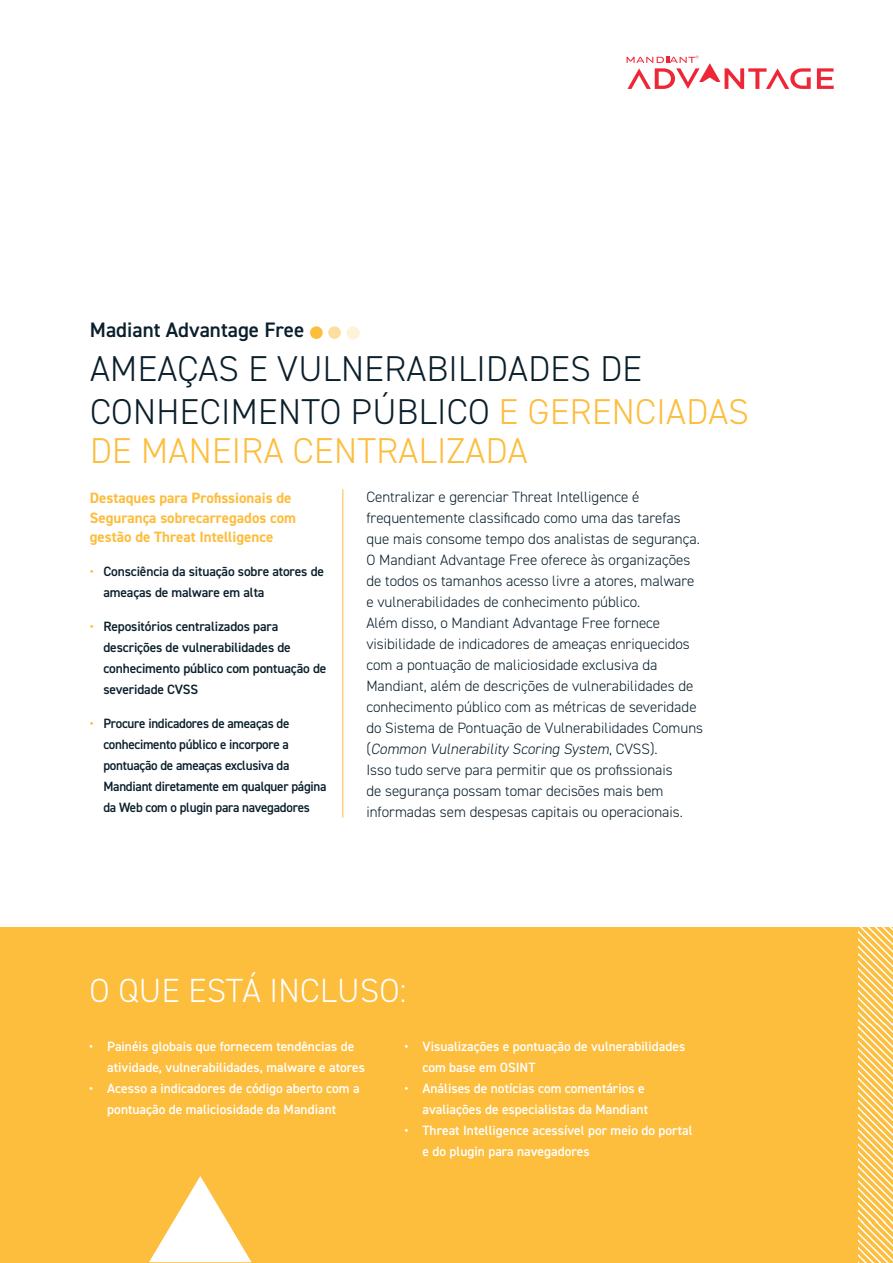
<style>
.page{position:relative;width:893px;height:1263px;background:#fff}
.page>*{position:absolute;margin:0;border:0;box-sizing:border-box;transform-origin:0 0}
.t1{font:300 36px/43.2px "DIN2014";letter-spacing:.01em;color:#0a1f2b}
.t2{font:300 36px "DIN2014";letter-spacing:.01em;color:#fdbd3d}
.t3{font:300 33.6px "DIN2014";letter-spacing:.01em;color:#fff}
.t4{font:600 21px "DIN2014";color:#0a1f2b}
.t5{font:300 15px/21px "DIN2014";color:#0a1f2b}
.t6{font:700 15px/19.5px "DIN2014";color:#fdbd3d}
.t7{font:600 13.5px/21px "DIN2014";color:#fff}
.t8{font:600 13.5px/21px "DIN2014";letter-spacing:-.02em;color:#0a1f2b}
.s1{color:#fdbd3d}
.s2{font-style:italic}
</style>
<div class="page">
<svg style="left:817px;top:68px;width:17px;height:21px"></svg>
<svg style="left:627px;top:55px;width:184px;height:34px"></svg>
<div style="left:0;top:928px;width:893px;height:335px;background:#fdbd3d"></div>
<hr style="left:342px;top:489px;width:1px;height:328px;background:#fdbd3d">
<div style="left:310px;top:326px;width:13px;height:13px;background:#fdbd3d;border-radius:50%"></div>
<div style="left:328px;top:326px;width:13px;height:13px;background:#fede9e;border-radius:50%"></div>
<div style="left:347px;top:326px;width:13px;height:13px;background:#fef2d8;border-radius:50%"></div>
<svg style="left:858px;top:927px;width:35px;height:336px"></svg>
<svg style="left:149px;top:1176px;width:102px;height:86px"></svg>
<p class="t4" style="left:90px;top:316px;width:216px">Madiant Advantage Free</p>
<p class="t1" style="left:90px;top:347px;width:660px">AMEAÇAS E VULNERABILIDADES DE<br>CONHECIMENTO PÚBLICO <span class="s1">E GERENCIADAS</span></p>
<p class="t2" style="left:90px;top:428px;width:439px">DE MANEIRA CENTRALIZADA</p>
<p class="t6" style="left:90px;top:488px;width:208px">Destaques para Profissionais de<br>Segurança sobrecarregados com gestão de Threat Intelligence</p>
<p class="t8" style="left:103px;top:560px;width:222px;text-indent:-14px"><span class="s1">•</span> Consciência da situação sobre atores de ameaças de malware em alta</p>
<p class="t8" style="left:103px;top:615px;width:225px;text-indent:-14px"><span class="s1">•</span> Repositórios centralizados para descrições de vulnerabilidades de conhecimento público com pontuação de severidade CVSS</p>
<p class="t8" style="left:103px;top:712px;width:225px;text-indent:-14px"><span class="s1">•</span> Procure indicadores de ameaças de conhecimento público e incorpore a pontuação de ameaças exclusiva da Mandiant diretamente em qualquer página da Web com o plugin para navegadores</p>
<p class="t5" style="left:366px;top:486px;width:338px">Centralizar e gerenciar Threat Intelligence é frequentemente classificado como uma das tarefas que mais consome tempo dos analistas de segurança.<br>O Mandiant Advantage Free oferece às organizações de todos os tamanhos acesso livre a atores, malware e vulnerabilidades de conhecimento público.<br>Além disso, o Mandiant Advantage Free fornece visibilidade de indicadores de ameaças enriquecidos com a pontuação de maliciosidade exclusiva da Mandiant, além de descrições de vulnerabilidades de conhecimento público com as métricas de severidade do Sistema de Pontuação de Vulnerabilidades Comuns ( <span class="s2">Common Vulnerability Scoring System</span>, CVS S ) .<br>Isso tudo serve para permitir que os profissionais<br>de segurança possam tomar decisões mais bem informadas sem despesas capitais ou operacionais.</p>
<p class="t3" style="left:89px;top:970px;width:318px">O QUE ESTÁ INCLUSO:</p>
<p class="t7" style="left:107px;top:1035px;width:259px;text-indent:-18px">• Painéis globais que fornecem tendências de atividade, vulnerabilidades, malware e atores</p>
<p class="t7" style="left:89px;top:1077px;width:272px;text-align:center">• Acesso a indicadores de código aberto com a pontuação de maliciosidade da Mandiant</p>
<p class="t7" style="left:422px;top:1035px;width:264px;text-indent:-18px">• Visualizações e pontuação de vulnerabilidades com base em OSINT</p>
<p class="t7" style="left:404px;top:1077px;width:245px;text-align:right">• Análises de notícias com comentários e avaliações de especialistas da Mandiant</p>
<p class="t7" style="left:422px;top:1119px;width:271px;text-indent:-18px">• Threat Intelligence acessível por meio do portal e do plugin para navegadores</p>
</div>
